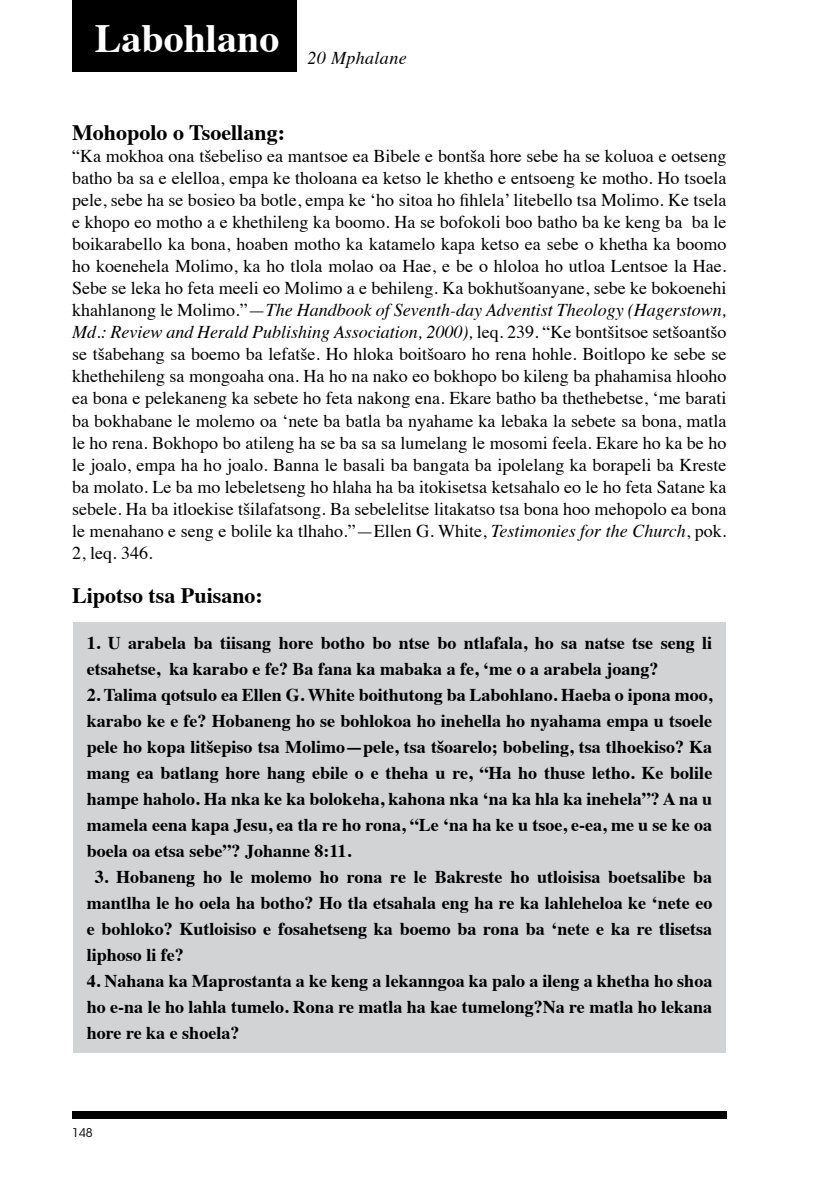
<style>
.page{position:relative;width:840px;height:1191px;background:#fff}
.page>*{position:absolute;margin:0;border:0;box-sizing:border-box;transform-origin:0 0}
.t1{font:700 40px "Times";color:#fff}
.t2{font:700 22px "Times";color:#000}
.t3{font:18px/22px "Times";color:#000;text-align:justify}
.t4{font:700 18px/26px "Times";color:#000;text-align:justify}
.t5{font:italic 18px "Times";letter-spacing:.02em;color:#000}
.t6{font:12px "ITC Avant Garde Std";color:#000}
.s1{font-style:italic}
</style>
<div class="page">
<div style="left:72px;top:1111px;width:654px;height:8px;background:#000"></div>
<div style="left:72px;top:0;width:225px;height:71px;background:#000"></div>
<div style="left:73px;top:623px;width:652px;height:430px;background:#d1d3d4"></div>
<h1 class="t1" style="left:95px;top:0;width:186px">Labohlano</h1>
<p class="t5" style="left:307px;top:42px;width:101px">20 Mphalane</p>
<p class="t2" style="left:72px;top:112px;width:214px">Mohopolo o Tsoellang:</p>
<p class="t3" style="left:72px;top:144px;width:655px">“Ka mokhoa ona tšebeliso ea mantsoe ea Bibele e bontša hore sebe ha se koluoa e oetseng batho ba sa e elelloa, empa ke tholoana ea ketso le khetho e entsoeng ke motho. Ho tsoela pele, sebe ha se bosieo ba botle, empa ke ‘ho sitoa ho fihlela’ litebello tsa Molimo. Ke tsela e khopo eo motho a e khethileng ka boomo. Ha se bofokoli boo batho ba ke keng ba ba le boikarabello ka bona, hoaben motho ka katamelo kapa ketso ea sebe o khetha ka boomo ho koenehela Molimo, ka ho tlola molao oa Hae, e be o hloloa ho utloa Lentsoe la Hae.<br>Sebe se leka ho feta meeli eo Molimo a e behileng. Ka bokhutšoanyane, sebe ke bokoenehi khahlanong le Molimo.”—<span class="s1">The Handbook of Seventh-day Adventist Theology (Hagerstown, Md.: Review and Herald Publishing Association, 2000),</span> leq. 239. “Ke bontšitsoe setšoantšo se tšabehang sa boemo ba lefatše. Ho hloka boitšoaro ho rena hohle. Boitlopo ke sebe se khethehileng sa mongoaha ona. Ha ho na nako eo bokhopo bo kileng ba phahamisa hlooho ea bona e pelekaneng ka sebete ho feta nakong ena. Ekare batho ba thethebetse, ‘me barati ba bokhabane le molemo oa ‘nete ba batla ba nyahame ka lebaka la sebete sa bona, matla le ho rena. Bokhopo bo atileng ha se ba sa sa lumelang le mosomi feela. Ekare ho ka be ho le joalo, empa ha ho joalo. Banna le basali ba bangata ba ipolelang ka borapeli ba Kreste ba molato. Le ba mo lebeletseng ho hlaha ha ba itokisetsa ketsahalo eo le ho feta Satane ka sebele. Ha ba itloekise tšilafatsong. Ba sebelelitse litakatso tsa bona hoo mehopolo ea bona le menahano e seng e bolile ka tlhaho.”—Ellen G. White, <span class="s1">Testimonies for the Church</span>, pok.<br>2, leq. 346.</p>
<p class="t2" style="left:72px;top:574px;width:192px">Lipotso tsa Puisano:</p>
<p class="t4" style="left:87px;top:628px;width:626px">1. U arabela ba tiisang hore botho bo ntse bo ntlafala, ho sa natse tse seng li etsahetse, ka karabo e fe? Ba fana ka mabaka a fe, ‘me o a arabela joang?</p>
<p class="t4" style="left:87px;top:680px;width:626px">2. Talima qotsulo ea Ellen G. White boithutong ba Labohlano. Haeba o ipona moo, karabo ke e fe? Hobaneng ho se bohlokoa ho inehella ho nyahama empa u tsoele pele ho kopa litšepiso tsa Molimo—pele, tsa tšoarelo; bobeling, tsa tlhoekiso? Ka mang ea batlang hore hang ebile o e theha u re, “Ha ho thuse letho. Ke bolile hampe haholo. Ha nka ke ka bolokeha, kahona nka ‘na ka hla ka inehela”? A na u mamela eena kapa Jesu, ea tla re ho rona, “Le ‘na ha ke u tsoe, e-ea, me u se ke oa boela oa etsa sebe”? Johanne 8:11.</p>
<p class="t4" style="left:87px;top:862px;width:626px;text-indent:8px">3. Hobaneng ho le molemo ho rona re le Bakreste ho utloisisa boetsalibe ba mantlha le ho oela ha botho? Ho tla etsahala eng ha re ka lahleheloa ke ‘nete eo e bohloko? Kutloisiso e fosahetseng ka boemo ba rona ba ‘nete e ka re tlisetsa liphoso li fe?</p>
<p class="t4" style="left:87px;top:966px;width:626px">4. Nahana ka Maprostanta a ke keng a lekanngoa ka palo a ileng a khetha ho shoa ho e-na le ho lahla tumelo. Rona re matla ha kae tumelong?Na re matla ho lekana hore re ka e shoela?</p>
<p class="t6" style="left:72px;top:1125px;width:22px">148</p>
</div>
